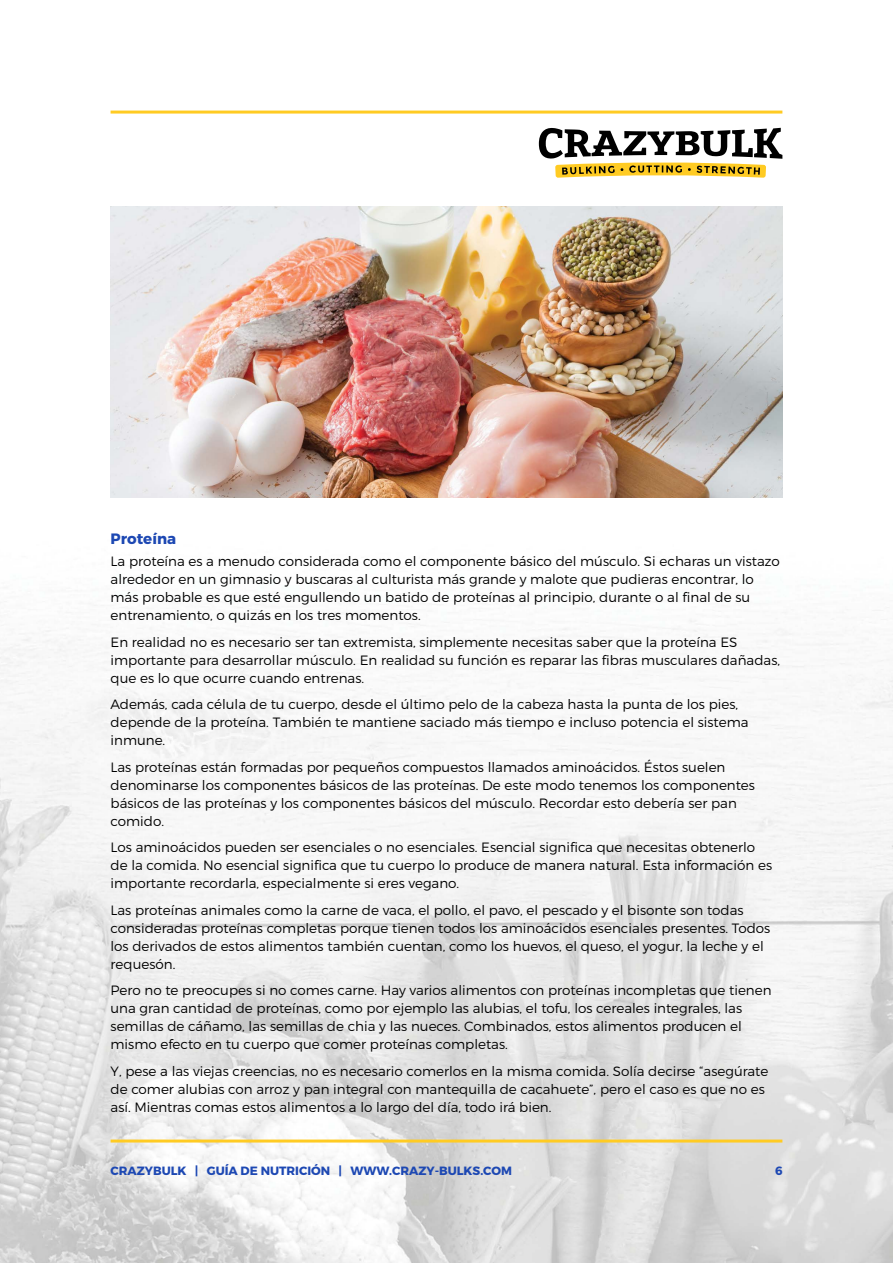
<style>
.page{position:relative;width:893px;height:1263px;background:#fff}
.page>*{position:absolute;margin:0;border:0;box-sizing:border-box;transform-origin:0 0}
.t1{font:700 15px "Montserrat";color:#1d48b3}
.t2{font:300 13.5px/18px "Montserrat";color:#000}
.t3{font:700 12px "Montserrat";color:#1d48b3}
</style>
<div class="page">
<img style="left:0;top:422px;width:893px;height:841px">
<img style="left:111px;top:206px;width:671px;height:291px">
<hr style="left:111px;top:111px;width:671px;height:3px;background:#ffcb23">
<svg style="left:539px;top:128px;width:243px;height:50px"></svg>
<hr style="left:111px;top:1139px;width:671px;height:3px;background:#ffcb23">
<p class="t1" style="left:111px;top:529px;width:67px">Proteína</p>
<p class="t2" style="left:111px;top:552px;width:671px">La proteína es a menudo considerada como el componente básico del músculo. Si echaras un vistazo alrededor en un gimnasio y buscaras al culturista más grande y malote que pudieras encontrar, lo más probable es que esté engullendo un batido de proteínas al principio, durante o al final de su entrenamiento, o quizás en los tres momentos.</p>
<p class="t2" style="left:111px;top:633px;width:671px">En realidad no es necesario ser tan extremista, simplemente necesitas saber que la proteína ES importante para desarrollar músculo. En realidad su función es reparar las fibras musculares dañadas, que es lo que ocurre cuando entrenas.</p>
<p class="t2" style="left:111px;top:695px;width:640px">Además, cada célula de tu cuerpo, desde el último pelo de la cabeza hasta la punta de los pies, depende de la proteína. También te mantiene saciado más tiempo e incluso potencia el sistema inmune.</p>
<p class="t2" style="left:111px;top:758px;width:646px">Las proteínas están formadas por pequeños compuestos llamados aminoácidos. Éstos suelen denominarse los componentes básicos de las proteínas. De este modo tenemos los componentes básicos de las proteínas y los componentes básicos del músculo. Recordar esto debería ser pan comido.</p>
<p class="t2" style="left:111px;top:838px;width:663px">Los aminoácidos pueden ser esenciales o no esenciales. Esencial significa que necesitas obtenerlo de la comida. No esencial significa que tu cuerpo lo produce de manera natural. Esta información es importante recordarla, especialmente si eres vegano.</p>
<p class="t2" style="left:111px;top:901px;width:661px">Las proteínas animales como la carne de vaca, el pollo, el pavo, el pescado y el bisonte son todas consideradas proteínas completas porque tienen todos los aminoácidos esenciales presentes. Todos los derivados de estos alimentos también cuentan, como los huevos, el queso, el yogur, la leche y el requesón.</p>
<p class="t2" style="left:111px;top:981px;width:663px">Pero no te preocupes si no comes carne. Hay varios alimentos con proteínas incompletas que tienen una gran cantidad de proteínas, como por ejemplo las alubias, el tofu, los cereales integrales, las semillas de cáñamo, las semillas de chia y las nueces. Combinados, estos alimentos producen el mismo efecto en tu cuerpo que comer proteínas completas.</p>
<p class="t2" style="left:111px;top:1062px;width:659px">Y, pese a las viejas creencias, no es necesario comerlos en la misma comida. Solía decirse “asegúrate de comer alubias con arroz y pan integral con mantequilla de cacahuete”, pero el caso es que no es así. Mientras comas estos alimentos a lo largo del día, todo irá bien.</p>
<p class="t3" style="left:111px;top:1163px;width:403px">CRAZYBULK | GUÍA DE NUTRICIÓN | WWW.CRAZY-BULKS.COM</p>
<p class="t3" style="left:775px;top:1163px;width:9px">6</p>
</div>
